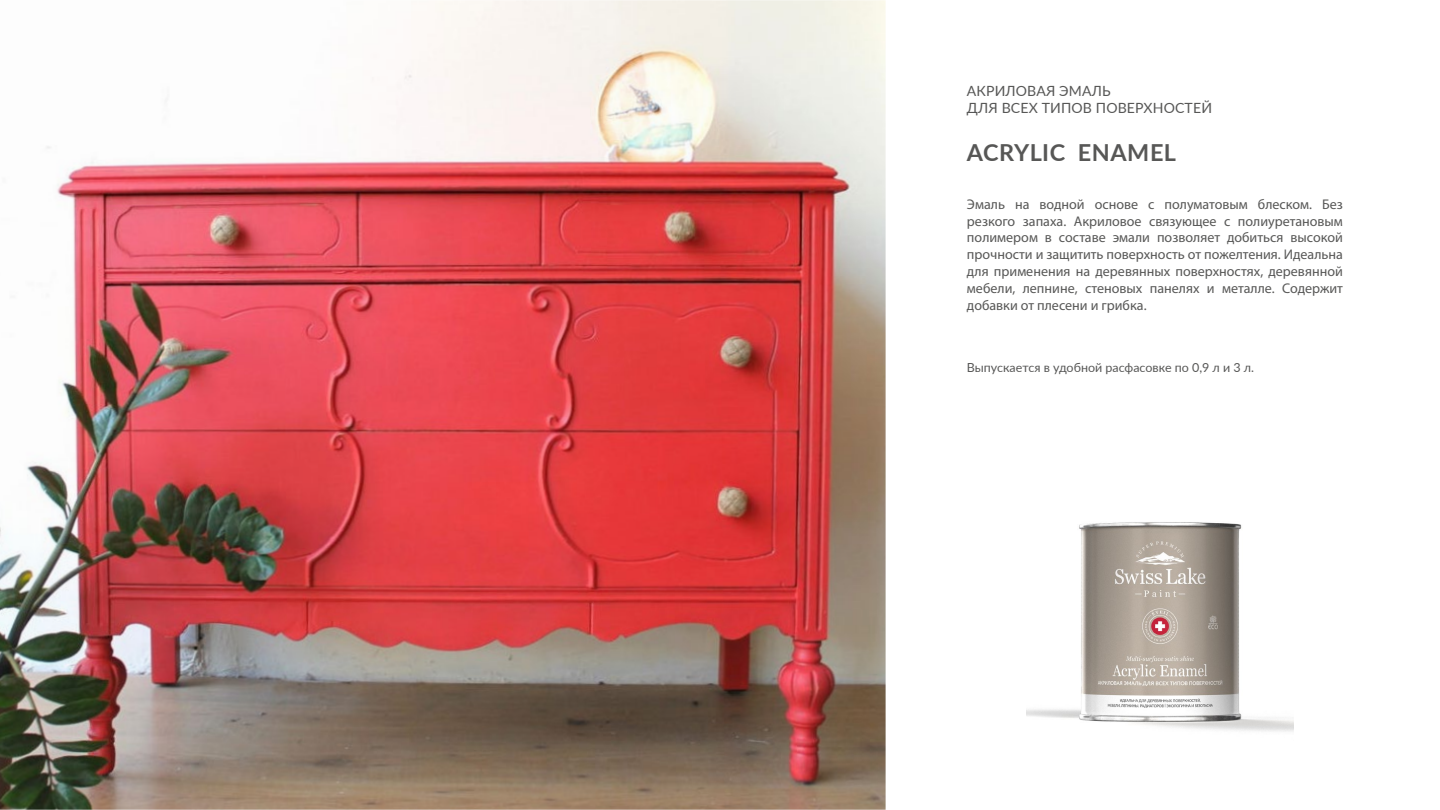
<style>
.page{position:relative;width:1440px;height:810px;background:#fff}
.page>*{position:absolute;margin:0;border:0;box-sizing:border-box;transform-origin:0 0}
.t1{font:700 23.4px "Lato";letter-spacing:.025em;color:#575756}
.t2{font:14.02px/16.9px "Myriad Pro";color:#575756;text-align:justify}
.t3{font:14.02px/16.9px "Lato";letter-spacing:.01em;color:#575756}
.t4{font:12.52px "Lato";color:#575756}
</style>
<div class="page">
<img style="left:1027px;top:522px;width:267px;height:210px">
<img style="left:0;top:0;width:886px;height:810px">
<p class="t3" style="left:967px;top:82px;width:247px">АКРИЛОВАЯ ЭМАЛЬ<br>ДЛЯ ВСЕХ ТИПОВ ПОВЕРХНОСТЕЙ</p>
<h1 class="t1" style="left:967px;top:135px;width:208px">ACRYLIC ENAMEL</h1>
<p class="t2" style="left:967px;top:195px;width:377px">Эмаль на водной основе с полуматовым блеском. Без резкого запаха. Акриловое связующее с полиуретановым полимером в составе эмали позволяет добиться высокой прочности и защитить поверхность от пожелтения. Идеальна для применения на деревянных поверхностях, деревянной мебели, лепнине, стеновых панелях и металле. Содержит добавки от плесени и грибка.</p>
<p class="t4" style="left:967px;top:358px;width:289px">Выпускается в удобной расфасовке по 0,9 л и 3 л.</p>
</div>
